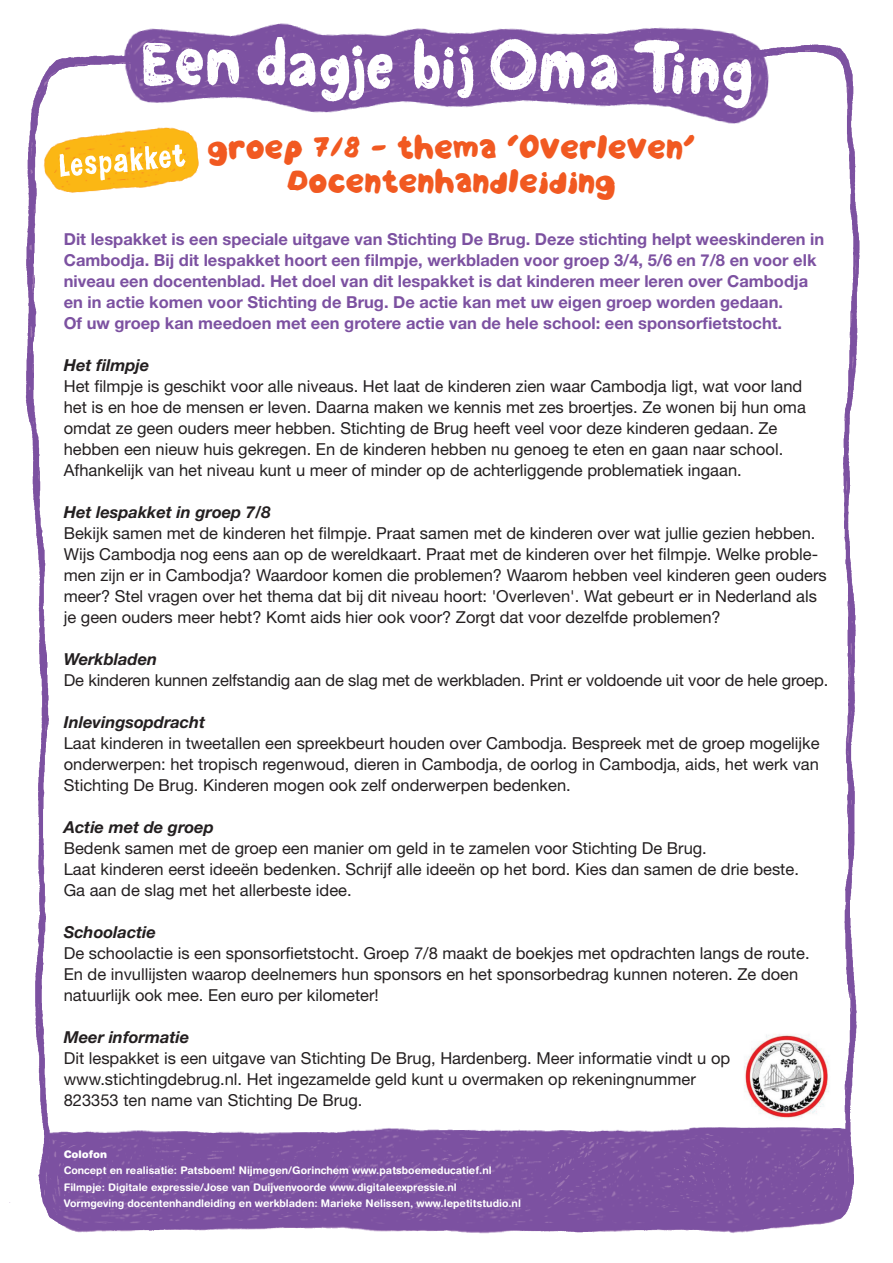
<style>
.page{position:relative;width:893px;height:1263px;background:#fff}
.page>*{position:absolute;margin:0;border:0;box-sizing:border-box;transform-origin:0 0}
.t1{font:25.5px/34.5px "Amareleta";color:#f15921;text-align:center}
.t2{font:16.5px/21px "Helvetica Neue LT Std";color:#231f20}
.t3{font:700 16.5px/21px "Helvetica Neue LT Std";color:#7c51a1}
.t4{font:italic 700 16.5px "Helvetica Neue LT Std";color:#231f20}
.t5{font:700 10.5px/16.5px "Helvetica Rounded LT Std";color:#fff}
.t6{font:900 10.5px "Helvetica Rounded LT Std";color:#fff}
</style>
<div class="page">
<img style="left:25px;top:44px;width:835px;height:1083px">
<img style="left:102px;top:23px;width:693px;height:153px">
<img style="left:116px;top:38px;width:648px;height:79px">
<img style="left:38px;top:1127px;width:816px;height:107px">
<img style="left:30px;top:114px;width:188px;height:99px">
<img style="left:31px;top:118px;width:187px;height:95px">
<svg style="left:60px;top:144px;width:126px;height:36px"></svg>
<img style="left:738px;top:1031px;width:95px;height:92px">
<h1 class="t1" style="left:207px;top:132px;width:489px">GROEP 7/8 - THEMA ‘OVERLEVEN’<br>DOCENTENHANDLEIDING</h1>
<p class="t3" style="left:64px;top:228px;width:762px">Dit lespakket is een speciale uitgave van Stichting De Brug. Deze stichting helpt weeskinderen in Cambodja. Bij dit lespakket hoort een filmpje, werkbladen voor groep 3/4, 5/6 en 7/8 en voor elk niveau een docentenblad. Het doel van dit lespakket is dat kinderen meer leren over Cambodja en in actie komen voor Stichting de Brug. De actie kan met uw eigen groep worden gedaan.<br>Of uw groep kan meedoen met een grotere actie van de hele school: een sponsorfietstocht.</p>
<p class="t4" style="left:64px;top:355px;width:87px">Het filmpje</p>
<p class="t2" style="left:64px;top:376px;width:744px">Het filmpje is geschikt voor alle niveaus. Het laat de kinderen zien waar Cambodja ligt, wat voor land het is en hoe de mensen er leven. Daarna maken we kennis met zes broertjes. Ze wonen bij hun oma omdat ze geen ouders meer hebben. Stichting de Brug heeft veel voor deze kinderen gedaan. Ze hebben een nieuw huis gekregen. En de kinderen hebben nu genoeg te eten en gaan naar school.<br>Afhankelijk van het niveau kunt u meer of minder op de achterliggende problematiek ingaan.</p>
<p class="t4" style="left:64px;top:502px;width:208px">Het lespakket in groep 7/8</p>
<p class="t2" style="left:64px;top:523px;width:764px">Bekijk samen met de kinderen het filmpje. Praat samen met de kinderen over wat jullie gezien hebben.<br>Wijs Cambodja nog eens aan op de wereldkaart. Praat met de kinderen over het filmpje. Welke proble&shy;men zijn er in Cambodja? Waardoor komen die problemen? Waarom hebben veel kinderen geen ouders meer? Stel vragen over het thema dat bij dit niveau hoort: 'Overleven'. Wat gebeurt er in Nederland als je geen ouders meer hebt? Komt aids hier ook voor? Zorgt dat voor dezelfde problemen?</p>
<p class="t4" style="left:64px;top:649px;width:95px">Werkbladen</p>
<p class="t2" style="left:64px;top:670px;width:766px">De kinderen kunnen zelfstandig aan de slag met de werkbladen. Print er voldoende uit voor de hele groep.</p>
<p class="t4" style="left:64px;top:712px;width:143px">Inlevingsopdracht</p>
<p class="t2" style="left:64px;top:733px;width:757px;text-align:justify">Laat kinderen in tweetallen een spreekbeurt houden over Cambodja. Bespreek met de groep mogelijke onderwerpen: het tropisch regenwoud, dieren in Cambodja, de oorlog in Cambodja, aids, het werk van Stichting De Brug. Kinderen mogen ook zelf onderwerpen bedenken.</p>
<p class="t4" style="left:64px;top:817px;width:152px">Actie met de groep</p>
<p class="t2" style="left:64px;top:838px;width:737px">Bedenk samen met de groep een manier om geld in te zamelen voor Stichting De Brug.<br>Laat kinderen eerst ideeën bedenken. Schrijf alle ideeën op het bord. Kies dan samen de drie beste.<br>Ga aan de slag met het allerbeste idee.</p>
<p class="t4" style="left:64px;top:922px;width:94px">Schoolactie</p>
<p class="t2" style="left:64px;top:943px;width:747px">De schoolactie is een sponsorfietstocht. Groep 7/8 maakt de boekjes met opdrachten langs de route.<br>En de invullijsten waarop deelnemers hun sponsors en het sponsorbedrag kunnen noteren. Ze doen natuurlijk ook mee. Een euro per kilometer!</p>
<p class="t4" style="left:64px;top:1027px;width:127px">Meer informatie</p>
<p class="t2" style="left:64px;top:1048px;width:668px">Dit lespakket is een uitgave van Stichting De Brug, Hardenberg. Meer informatie vindt u op www.stichtingdebrug.nl. Het ingezamelde geld kunt u overmaken op rekeningnummer<br>823353 ten name van Stichting De Brug.</p>
<p class="t6" style="left:64px;top:1147px;width:45px">Colofon</p>
<p class="t5" style="left:64px;top:1162px;width:459px">Concept en realisatie: Patsboem! Nijmegen/Gorinchem www.patsboemeducatief.nl<br>Filmpje: Digitale expressie/Jose van Duijvenvoorde www.digitaleexpressie.nl<br>Vormgeving docentenhandleiding en werkbladen: Marieke Nelissen, www.lepetitstudio.nl</p>
</div>
